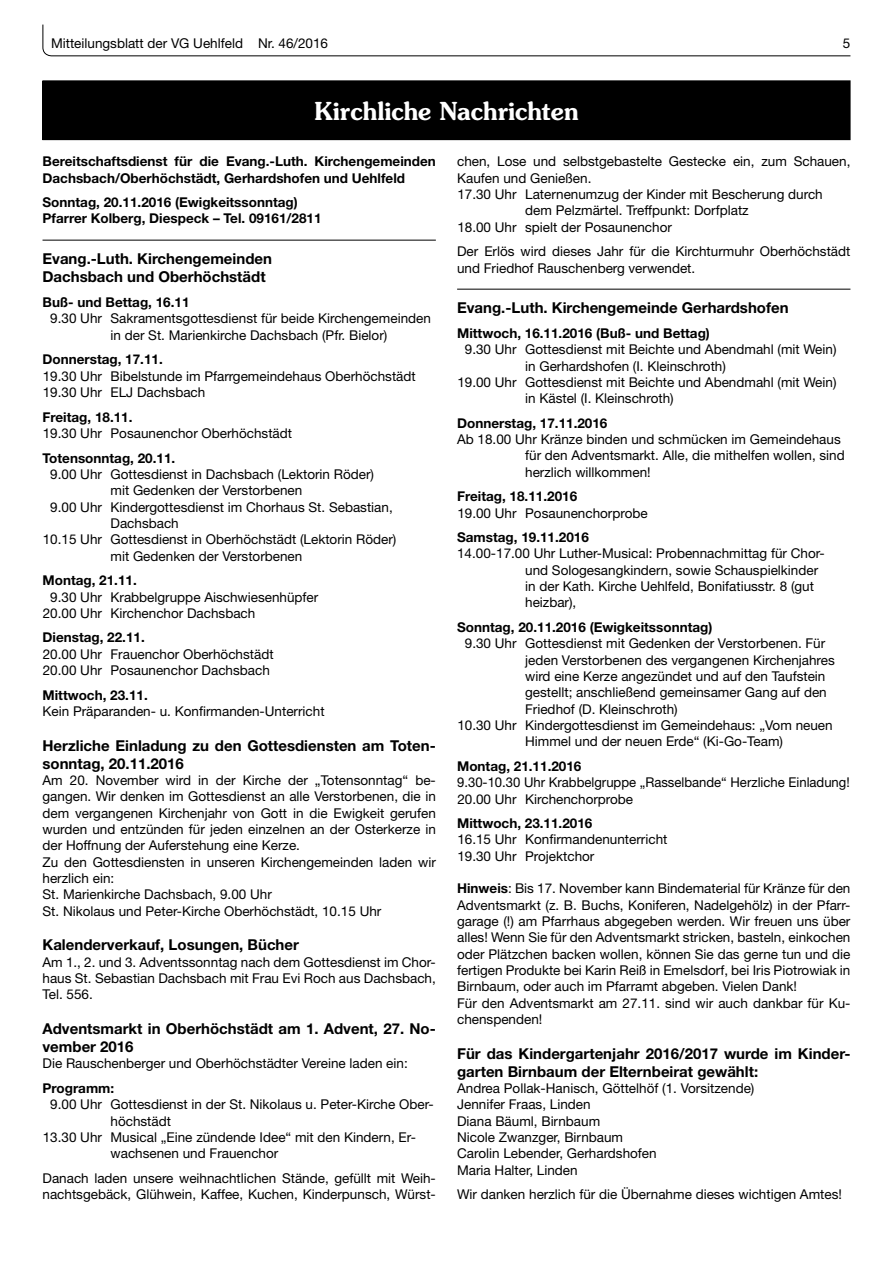
<style>
.page{position:relative;width:893px;height:1263px;background:#fff}
.page>*{position:absolute;margin:0;border:0;box-sizing:border-box;transform-origin:0 0}
.t1{font:600 24.75px "Souvenir";color:#fff;scale:.95 1}
.t2{font:700 15px/18.1px "Helvetica Neue";color:#000}
.t3{font:13.5px/16.4px "Helvetica Neue";color:#000}
.t4{font:700 13.5px/16.4px "Helvetica Neue";color:#000}
.s1{font-weight:700}
</style>
<div class="page">
<svg style="left:42px;top:24px;width:809px;height:33px"></svg>
<div style="left:43px;top:81px;width:807px;height:59px;background:#000"></div>
<div style="left:43px;top:80px;width:807px;height:60px;border:1px solid #000"></div>
<hr style="left:43px;top:240px;width:393px;height:1px;background:#000">
<hr style="left:457px;top:289px;width:393px;height:1px;background:#000">
<p class="t3" style="left:51px;top:36px;width:279px">Mitteilungsblatt der VG Uehlfeld Nr. 46/2016</p>
<p class="t3" style="left:843px;top:36px;width:9px">5</p>
<h1 class="t1" style="left:314px;top:102px;width:280px">Kirchliche Nachrichten</h1>
<p class="t4" style="left:43px;top:154px;width:395px">Bereitschaftsdienst für die Evang.-Luth. Kirchengemeinden<br>Dachsbach/Oberhöchstädt, Gerhardshofen und Uehlfeld</p>
<p class="t4" style="left:43px;top:195px;width:281px">Sonntag, 20.11.2016 (Ewigkeitssonntag)<br>Pfarrer Kolberg, Diespeck – Tel. 09161/2811</p>
<p class="t2" style="left:43px;top:251px;width:231px">Evang.-Luth. Kirchengemeinden<br>Dachsbach und Oberhöchstädt</p>
<p class="t4" style="left:43px;top:295px;width:149px">Buß- und Bettag, 16.11</p>
<p class="t3" style="left:111px;top:312px;width:322px;text-indent:-60px">9.30 Uhr Sakramentsgottesdienst für beide Kirchengemeinden in der St. Marienkirche Dachsbach (Pfr. Bielor)</p>
<p class="t4" style="left:43px;top:352px;width:122px">Donnerstag, 17.11.</p>
<p class="t3" style="left:43px;top:369px;width:374px">19.30 Uhr Bibelstunde im Pfarrgemeindehaus Oberhöchstädt<br>19.30 Uhr ELJ Dachsbach</p>
<p class="t4" style="left:43px;top:410px;width:92px">Freitag, 18.11.</p>
<p class="t3" style="left:43px;top:426px;width:251px">19.30 Uhr Posaunenchor Oberhöchstädt</p>
<p class="t4" style="left:43px;top:451px;width:134px">Totensonntag, 20.11.</p>
<p class="t3" style="left:50px;top:467px;width:325px">9.00 Uhr Gottesdienst in Dachsbach (Lektorin Röder)</p>
<p class="t3" style="left:111px;top:483px;width:193px">mit Gedenken der Verstorbenen</p>
<p class="t3" style="left:50px;top:500px;width:344px">9.00 Uhr Kindergottesdienst im Chorhaus St. Sebastian,</p>
<p class="t3" style="left:111px;top:516px;width:70px">Dachsbach</p>
<p class="t3" style="left:43px;top:533px;width:355px">10.15 Uhr Gottesdienst in Oberhöchstädt (Lektorin Röder)</p>
<p class="t3" style="left:111px;top:549px;width:193px">mit Gedenken der Verstorbenen</p>
<p class="t4" style="left:43px;top:573px;width:96px">Montag, 21.11.</p>
<p class="t3" style="left:43px;top:590px;width:277px;text-indent:8px">9.30 Uhr Krabbelgruppe Aischwiesenhüpfer<br>20.00 Uhr Kirchenchor Dachsbach</p>
<p class="t4" style="left:43px;top:631px;width:104px">Dienstag, 22.11.</p>
<p class="t3" style="left:43px;top:647px;width:232px">20.00 Uhr Frauenchor Oberhöchstädt<br>20.00 Uhr Posaunenchor Dachsbach</p>
<p class="t4" style="left:43px;top:688px;width:107px">Mittwoch, 23.11.</p>
<p class="t3" style="left:43px;top:704px;width:284px">Kein Präparanden- u. Konfirmanden-Unterricht</p>
<p class="t2" style="left:43px;top:737px;width:395px">Herzliche Einladung zu den Gottesdiensten am Toten&shy;sonntag, 20.11.2016</p>
<p class="t3" style="left:43px;top:773px;width:395px">Am 20. November wird in der Kirche der „Totensonntag“ be&shy;gangen. Wir denken im Gottesdienst an alle Verstorbenen, die in dem vergangenen Kirchenjahr von Gott in die Ewigkeit gerufen wurden und entzünden für jeden einzelnen an der Osterkerze in der Hoffnung der Auferstehung eine Kerze.<br>Zu den Gottesdiensten in unseren Kirchengemeinden laden wir herzlich ein:<br>St. Marienkirche Dachsbach, 9.00 Uhr<br>St. Nikolaus und Peter-Kirche Oberhöchstädt, 10.15 Uhr</p>
<p class="t2" style="left:43px;top:937px;width:258px">Kalenderverkauf, Losungen, Bücher</p>
<p class="t3" style="left:43px;top:955px;width:395px;text-align:justify">Am 1., 2. und 3. Adventssonntag nach dem Gottesdienst im Chor&shy;haus St. Sebastian Dachsbach mit Frau Evi Roch aus Dachsbach, Tel. 556.</p>
<p class="t2" style="left:43px;top:1021px;width:395px">Adventsmarkt in Oberhöchstädt am 1. Advent, 27. No&shy;vember 2016</p>
<p class="t3" style="left:43px;top:1057px;width:367px">Die Rauschenberger und Oberhöchstädter Vereine laden ein:</p>
<p class="t4" style="left:43px;top:1081px;width:73px">Programm:</p>
<p class="t3" style="left:50px;top:1097px;width:385px">9.00 Uhr Gottesdienst in der St. Nikolaus u. Peter-Kirche Ober-</p>
<p class="t3" style="left:111px;top:1114px;width:62px">höchstädt</p>
<p class="t3" style="left:43px;top:1130px;width:375px">13.30 Uhr Musical „Eine zündende Idee“ mit den Kindern, Er-</p>
<p class="t3" style="left:111px;top:1146px;width:169px">wachsenen und Frauenchor</p>
<p class="t3" style="left:43px;top:1171px;width:395px">Danach laden unsere weihnachtlichen Stände, gefüllt mit Weih&shy;nachtsgebäck, Glühwein, Kaffee, Kuchen, Kinderpunsch, Würst-</p>
<p class="t3" style="left:457px;top:155px;width:395px">chen, Lose und selbstgebastelte Gestecke ein, zum Schauen,</p>
<p class="t3" style="left:457px;top:171px;width:136px">Kaufen und Genießen.</p>
<p class="t3" style="left:457px;top:187px;width:367px">17.30 Uhr Laternenumzug der Kinder mit Bescherung durch</p>
<p class="t3" style="left:525px;top:204px;width:225px">dem Pelzmärtel. Treffpunkt: Dorfplatz</p>
<p class="t3" style="left:457px;top:220px;width:216px">18.00 Uhr spielt der Posaunenchor</p>
<p class="t3" style="left:457px;top:245px;width:395px">Der Erlös wird dieses Jahr für die Kirchturmuhr Oberhöchstädt und Friedhof Rauschenberg verwendet.</p>
<p class="t2" style="left:457px;top:300px;width:333px">Evang.-Luth. Kirchengemeinde Gerhardshofen</p>
<p class="t4" style="left:457px;top:326px;width:254px">Mittwoch, 16.11.2016 (Buß- und Bettag)</p>
<p class="t3" style="left:465px;top:342px;width:373px">9.30 Uhr Gottesdienst mit Beichte und Abendmahl (mit Wein)</p>
<p class="t3" style="left:525px;top:359px;width:202px">in Gerhardshofen (I. Kleinschroth)</p>
<p class="t3" style="left:457px;top:375px;width:381px">19.00 Uhr Gottesdienst mit Beichte und Abendmahl (mit Wein)</p>
<p class="t3" style="left:525px;top:391px;width:150px">in Kästel (I. Kleinschroth)</p>
<p class="t4" style="left:457px;top:416px;width:152px">Donnerstag, 17.11.2016</p>
<p class="t3" style="left:525px;top:432px;width:321px;text-indent:-68px">Ab 18.00 Uhr Kränze binden und schmücken im Gemeindehaus für den Adventsmarkt. Alle, die mithelfen wollen, sind herzlich willkommen!</p>
<p class="t4" style="left:457px;top:489px;width:122px">Freitag, 18.11.2016</p>
<p class="t3" style="left:457px;top:506px;width:192px">19.00 Uhr Posaunenchorprobe</p>
<p class="t4" style="left:457px;top:530px;width:133px">Samstag, 19.11.2016</p>
<p class="t3" style="left:525px;top:547px;width:301px;text-indent:-68px">14.00-17.00 Uhr Luther-Musical: Probennachmittag für Chor&shy;und Sologesangkindern, sowie Schauspielkinder in der Kath. Kirche Uehlfeld, Bonifatiusstr. 8 (gut heizbar),</p>
<p class="t4" style="left:457px;top:620px;width:257px">Sonntag, 20.11.2016 (Ewigkeitssonntag)</p>
<p class="t3" style="left:465px;top:637px;width:362px">9.30 Uhr Gottesdienst mit Gedenken der Verstorbenen. Für</p>
<p class="t3" style="left:525px;top:653px;width:311px">jeden Verstorbenen des vergangenen Kirchenjahres</p>
<p class="t3" style="left:525px;top:669px;width:302px">wird eine Kerze angezündet und auf den Taufstein</p>
<p class="t3" style="left:525px;top:686px;width:303px">gestellt; anschließend gemeinsamer Gang auf den</p>
<p class="t3" style="left:525px;top:702px;width:154px">Friedhof (D. Kleinschroth)</p>
<p class="t3" style="left:457px;top:718px;width:377px">10.30 Uhr Kindergottesdienst im Gemeindehaus: „Vom neuen</p>
<p class="t3" style="left:525px;top:735px;width:259px">Himmel und der neuen Erde“ (Ki-Go-Team)</p>
<p class="t4" style="left:457px;top:759px;width:126px">Montag, 21.11.2016</p>
<p class="t3" style="left:457px;top:775px;width:394px">9.30-10.30 Uhr Krabbelgruppe „Rasselbande“ Herzliche Einladung!<br>20.00 Uhr Kirchenchorprobe</p>
<p class="t4" style="left:457px;top:816px;width:137px">Mittwoch, 23.11.2016</p>
<p class="t3" style="left:457px;top:833px;width:212px">16.15 Uhr Konfirmandenunterricht<br>19.30 Uhr Projektchor</p>
<p class="t3" style="left:457px;top:882px;width:395px"><span class="s1">Hinweis</span>: Bis 17. November kann Bindematerial für Kränze für den Adventsmarkt (z. B. Buchs, Koniferen, Nadelgehölz) in der Pfarr&shy;garage (!) am Pfarrhaus abgegeben werden. Wir freuen uns über alles! Wenn Sie für den Adventsmarkt stricken, basteln, einkochen oder Plätzchen backen wollen, können Sie das gerne tun und die fertigen Produkte bei Karin Reiß in Emelsdorf, bei Iris Piotrowiak in Birnbaum, oder auch im Pfarramt abgeben. Vielen Dank!<br>Für den Adventsmarkt am 27.11. sind wir auch dankbar für Ku&shy;chenspenden!</p>
<p class="t2" style="left:457px;top:1045px;width:395px">Für das Kindergartenjahr 2016/2017 wurde im Kinder&shy;garten Birnbaum der Elternbeirat gewählt:</p>
<p class="t3" style="left:457px;top:1081px;width:299px">Andrea Pollak-Hanisch, Göttelhöf (1. Vorsitzende)<br>Jennifer Fraas, Linden<br>Diana Bäuml, Birnbaum<br>Nicole Zwanzger, Birnbaum<br>Carolin Lebender, Gerhardshofen<br>Maria Halter, Linden</p>
<p class="t3" style="left:457px;top:1187px;width:386px">Wir danken herzlich für die Übernahme dieses wichtigen Amtes!</p>
</div>
